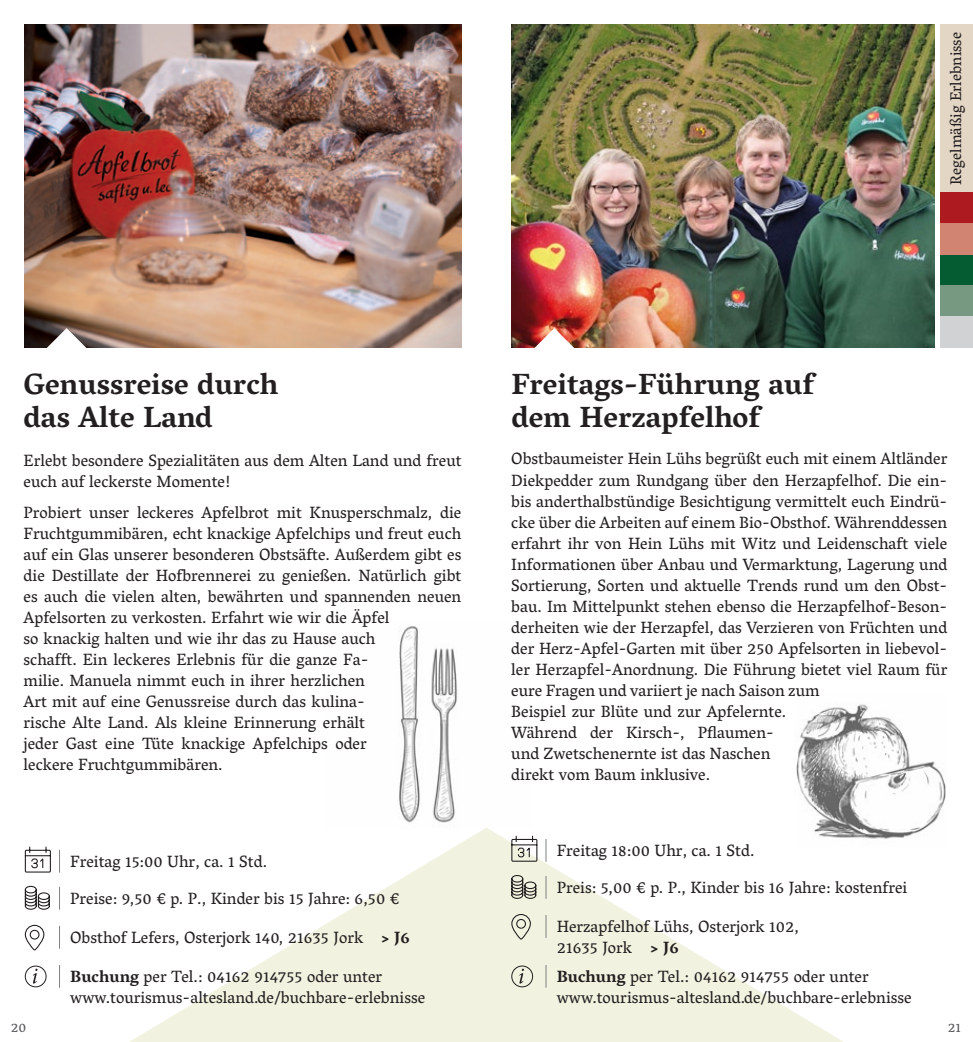
<style>
.page{position:relative;width:973px;height:1042px;background:#fff}
.page>*{position:absolute;margin:0;border:0;box-sizing:border-box;transform-origin:0 0}
.t1{font:700 29.75px/33.2px "Vesper Libre";color:#231f20}
.t2{font:16.62px/21px "Vesper Libre";color:#231f20}
.t3{font:15.75px "Vesper Libre";color:#231f20}
.t4{font:14px "Vesper Libre";color:#57585a}
.s1{font-weight:700}
</style>
<div class="page">
<img style="left:399px;top:626px;width:58px;height:197px">
<img style="left:796px;top:704px;width:150px;height:135px">
<svg style="left:130px;top:827px;width:713px;height:215px"></svg>
<img style="left:511px;top:25px;width:424px;height:322px">
<svg style="left:545px;top:839px;width:1px;height:23px"></svg>
<svg style="left:510px;top:835px;width:28px;height:27px"></svg>
<svg style="left:510px;top:874px;width:27px;height:25px"></svg>
<svg style="left:545px;top:876px;width:1px;height:23px"></svg>
<svg style="left:510px;top:913px;width:21px;height:27px"></svg>
<svg style="left:545px;top:915px;width:1px;height:23px"></svg>
<div style="left:511px;top:965px;width:22px;height:22px;border:1px solid #231f20;border-radius:50%"></div>
<svg style="left:519px;top:968px;width:5px;height:15px"></svg>
<svg style="left:545px;top:965px;width:1px;height:23px"></svg>
<img style="left:25px;top:25px;width:436px;height:322px">
<svg style="left:25px;top:328px;width:83px;height:20px"></svg>
<img style="left:512px;top:328px;width:84px;height:20px">
<div style="left:940px;top:192px;width:32px;height:31px;background:#ad1a1f"></div>
<div style="left:940px;top:254px;width:32px;height:31px;background:#055b32"></div>
<div style="left:940px;top:223px;width:32px;height:31px;background:#d18471"></div>
<div style="left:940px;top:285px;width:32px;height:31px;background:#779981"></div>
<div style="left:940px;top:25px;width:32px;height:167px;background:#e3d6c5"></div>
<div style="left:940px;top:316px;width:32px;height:31px;background:#d1d2d4"></div>
<svg style="left:59px;top:850px;width:1px;height:22px"></svg>
<svg style="left:24px;top:846px;width:27px;height:27px"></svg>
<svg style="left:24px;top:885px;width:26px;height:25px"></svg>
<svg style="left:59px;top:887px;width:1px;height:22px"></svg>
<svg style="left:24px;top:924px;width:21px;height:27px"></svg>
<svg style="left:59px;top:926px;width:1px;height:22px"></svg>
<div style="left:25px;top:965px;width:22px;height:22px;border:1px solid #231f20;border-radius:50%"></div>
<svg style="left:33px;top:968px;width:4px;height:15px"></svg>
<svg style="left:59px;top:965px;width:1px;height:23px"></svg>
<p class="t3" style="left:946px;top:185px;width:154px;rotate:-90deg">Regelmäßig Erlebnisse</p>
<h1 class="t1" style="left:24px;top:367px;width:256px">Genussreise durch das Alte Land</h1>
<h1 class="t1" style="left:511px;top:367px;width:304px">Freitags-Führung auf dem Herzapfelhof</h1>
<p class="t2" style="left:24px;top:449px;width:439px">Erlebt besondere Spezialitäten aus dem Alten Land und freut euch auf leckerste Momente!</p>
<p class="t2" style="left:24px;top:502px;width:439px">Probiert unser leckeres Apfelbrot mit Knusperschmalz, die Fruchtgummibären, echt knackige Apfelchips und freut euch auf ein Glas unserer besonderen Obstsäfte. Außerdem gibt es die Destillate der Hofbrennerei zu genießen. Natürlich gibt es auch die vielen alten, bewährten und spannenden neuen Apfelsorten zu verkosten. Erfahrt wie wir die Äpfel<br>so knackig halten und wie ihr das zu Hause auch<br>schafft. Ein leckeres Erlebnis für die ganze Fa-<br>milie. Manuela nimmt euch in ihrer herzlichen<br>Art mit auf eine Genussreise durch das kulina-<br>rische Alte Land. Als kleine Erinnerung erhält<br>jeder Gast eine Tüte knackige Apfelchips oder<br>leckere Fruchtgummibären.</p>
<p class="t2" style="left:511px;top:448px;width:437px">Obstbaumeister Hein Lühs begrüßt euch mit einem Altländer Diekpedder zum Rundgang über den Herzapfelhof. Die ein&shy;bis anderthalbstündige Besichtigung vermittelt euch Eindrü&shy;cke über die Arbeiten auf einem Bio-Obsthof. Währenddessen erfahrt ihr von Hein Lühs mit Witz und Leidenschaft viele Informationen über Anbau und Vermarktung, Lagerung und Sortierung, Sorten und aktuelle Trends rund um den Obst&shy;bau. Im Mittelpunkt stehen ebenso die Herzapfelhof-Beson&shy;derheiten wie der Herzapfel, das Verzieren von Früchten und der Herz-Apfel-Garten mit über 250 Apfelsorten in liebevol&shy;ler Herzapfel-Anordnung. Die Führung bietet viel Raum für eure Fragen und variiert je nach Saison zum<br>Beispiel zur Blüte und zur Apfelernte.<br>Während der Kirsch-, Pflaumen-<br>und Zwetschenernte ist das Naschen<br>direkt vom Baum inklusive.</p>
<p class="t2" style="left:70px;top:850px;width:198px">Freitag 15:00 Uhr, ca. 1 Std.</p>
<p class="t2" style="left:70px;top:887px;width:331px">Preise: 9,50 € p. P., Kinder bis 15 Jahre: 6,50 €</p>
<p class="t2" style="left:70px;top:926px;width:341px">Obsthof Lefers, Osterjork 140, 21635 Jork <span class="s1">&gt; J6</span></p>
<p class="t2" style="left:70px;top:965px;width:356px"><span class="s1">Buchung</span> per Tel.: 04162 914755 oder unter www.tourismus-altesland.de/buchbare-erlebnisse</p>
<p class="t2" style="left:556px;top:839px;width:199px">Freitag 18:00 Uhr, ca. 1 Std.</p>
<p class="t2" style="left:556px;top:876px;width:352px">Preis: 5,00 € p. P., Kinder bis 16 Jahre: kostenfrei</p>
<p class="t2" style="left:556px;top:915px;width:244px">Herzapfelhof Lühs, Osterjork 102,<br>21635 Jork <span class="s1">&gt; J6</span></p>
<p class="t2" style="left:556px;top:965px;width:356px"><span class="s1">Buchung</span> per Tel.: 04162 914755 oder unter www.tourismus-altesland.de/buchbare-erlebnisse</p>
<p class="t4" style="left:11px;top:1019px;width:17px">20</p>
<p class="t4" style="left:947px;top:1019px;width:15px">21</p>
</div>
